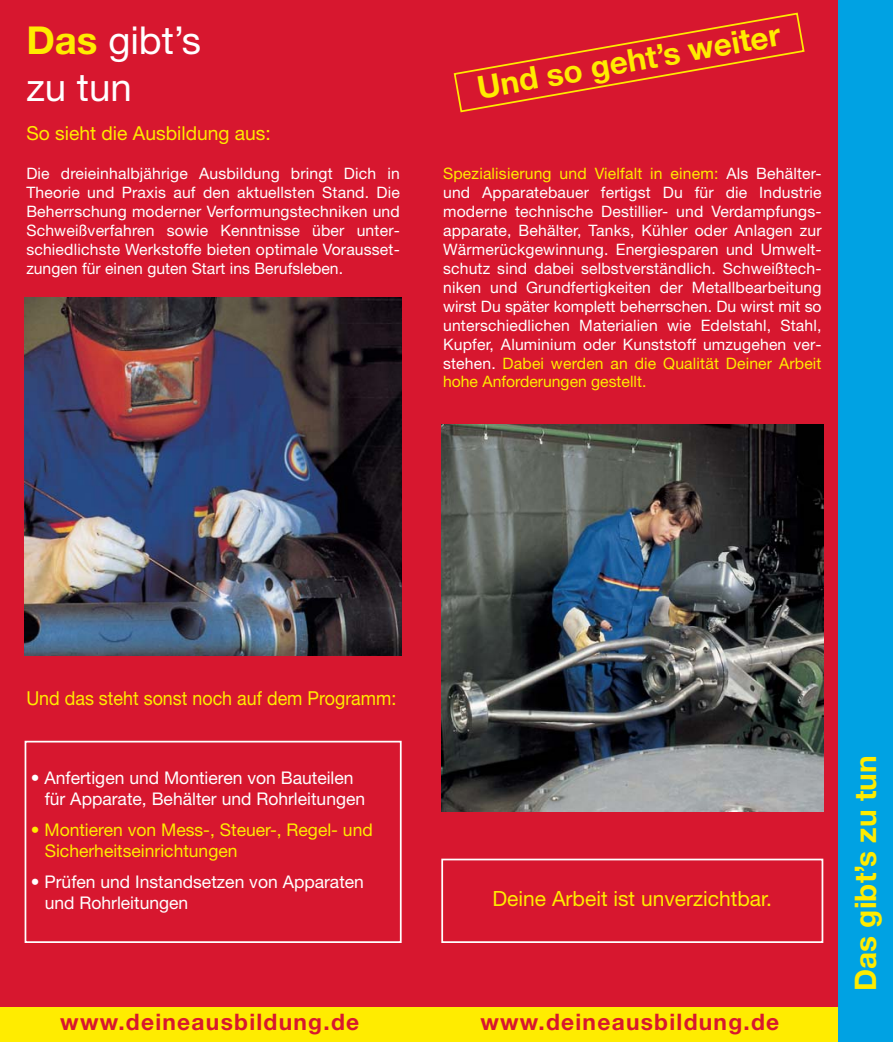
<style>
.page{position:relative;width:893px;height:1042px;background:#d7172f}
.page>*{position:absolute;margin:0;border:0;box-sizing:border-box;transform-origin:0 0}
.t1{font:38.5px/46.2px "Helvetica Neue";color:#fff}
.t2{font:700 31.5px "Helvetica Neue";color:#ffec00}
.t3{font:700 29.75px "Helvetica Neue";color:#ffec00}
.t4{font:700 22.75px "Helvetica Neue";letter-spacing:.055em;color:#d7172f}
.t5{font:21px "Helvetica Neue";color:#ffec00}
.t6{font:19.25px "Helvetica Neue";color:#ffec00;scale:.93 1}
.t7{font:19.25px "Helvetica Neue";color:#ffec00}
.t8{font:17.5px/21px "Helvetica Neue";color:#fff}
.t9{font:17.5px/21px "Helvetica Neue";color:#ffec00}
.t10{font:15.75px/18.9px "Helvetica Neue";color:#fff;text-align:justify}
.s1{font-weight:700;color:#ffec00}
.s2{color:#ffec00}
</style>
<div class="page">
<div style="left:25px;top:741px;width:377px;height:202px;border:2px solid #fff"></div>
<div style="left:0;top:1007px;width:893px;height:35px;background:#ffec00"></div>
<svg style="left:453px;top:12px;width:352px;height:101px"></svg>
<div style="left:838px;top:0;width:55px;height:1042px;background:#00a2e3"></div>
<div style="left:441px;top:858px;width:382px;height:85px;border:2px solid #fff"></div>
<img style="left:25px;top:298px;width:377px;height:358px">
<img style="left:441px;top:424px;width:382px;height:387px">
<h1 class="t1" style="left:26px;top:21px;width:176px"><span class="s1">Das</span> gibt’s zu tun</h1>
<p class="t7" style="left:26px;top:126px;width:246px">So sieht die Ausbildung aus:</p>
<p class="t10" style="left:26px;top:166px;width:375px">Die dreieinhalbjährige Ausbildung bringt Dich in Theorie und Praxis auf den aktuellsten Stand. Die Beherrschung moderner Verformungstechniken und Schweißverfahren sowie Kenntnisse über unter&shy;schiedlichste Werkstoffe bieten optimale Vorausset&shy;zungen für einen guten Start ins Berufsleben.</p>
<h2 class="t2" style="left:476px;top:76px;width:309px;rotate:-10deg">Und so geht’s weiter</h2>
<p class="t10" style="left:443px;top:166px;width:380px"><span class="s2">Spezialisierung und Vielfalt in einem:</span> Als Behälter&shy;und Apparatebauer fertigst Du für die Industrie moderne technische Destillier- und Verdampfungs&shy;apparate, Behälter, Tanks, Kühler oder Anlagen zur Wärmerückgewinnung. Energiesparen und Umwelt&shy;schutz sind dabei selbstverständlich. Schweißtech&shy;niken und Grundfertigkeiten der Metallbearbeitung wirst Du später komplett beherrschen. Du wirst mit so unterschiedlichen Materialien wie Edelstahl, Stahl, Kupfer, Aluminium oder Kunststoff umzugehen ver&shy;stehen. <span class="s2">Dabei werden an die Qualität Deiner Arbeit hohe Anforderungen gestellt.</span></p>
<p class="t6" style="left:26px;top:691px;width:399px">Und das steht sonst noch auf dem Programm:</p>
<p class="t8" style="left:45px;top:769px;width:322px;text-indent:-14px">• Anfertigen und Montieren von Bauteilen für Apparate, Behälter und Rohrleitungen</p>
<p class="t9" style="left:45px;top:821px;width:330px;text-indent:-14px">• Montieren von Mess-, Steuer-, Regel- und<br>Sicherheitseinrichtungen</p>
<p class="t8" style="left:45px;top:873px;width:321px;text-indent:-14px">• Prüfen und Instandsetzen von Apparaten und Rohrleitungen</p>
<h3 class="t5" style="left:492px;top:891px;width:281px">Deine Arbeit ist unverzichtbar.</h3>
<h3 class="t4" style="left:60px;top:1014px;width:300px">www.deineausbildung.de</h3>
<h3 class="t4" style="left:480px;top:1014px;width:300px">www.deineausbildung.de</h3>
<h3 class="t3" style="left:855px;top:991px;width:237px;rotate:-90deg">Das gibt’s zu tun</h3>
</div>
